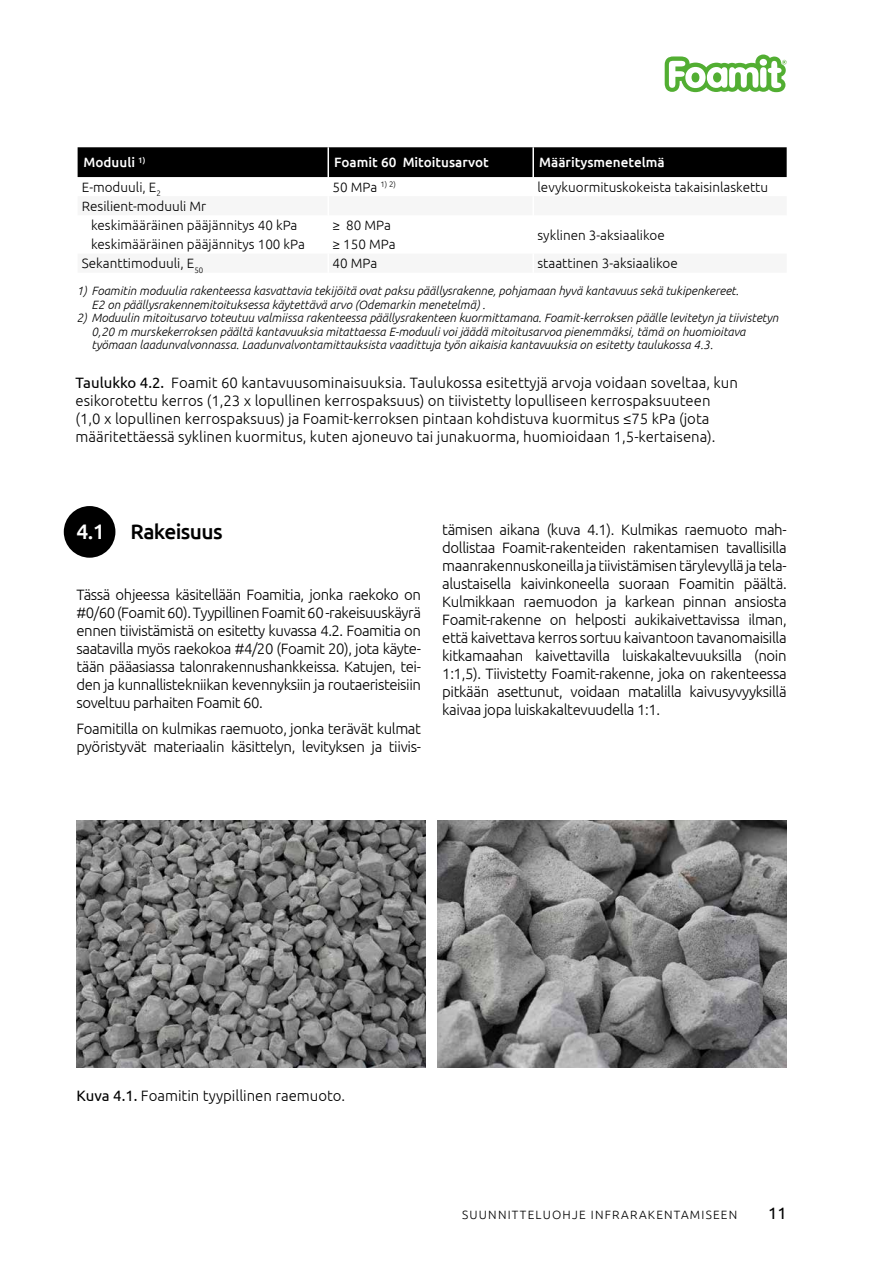
<style>
.page{position:relative;width:893px;height:1263px;background:#fff}
.page>*{position:absolute;margin:0;border:0;box-sizing:border-box;transform-origin:0 0}
.t1{font:500 21px "Ubuntu";letter-spacing:-.03em;color:#000}
.t2{font:16.5px "Ubuntu";color:#000}
.t3{font:300 15px/18px "Ubuntu";color:#000;text-align:justify}
.t4{font:300 15px/18px "Ubuntu";letter-spacing:-.025em;color:#000}
.t5{font:300 13.5px/19.2px "Ubuntu";color:#000}
.t6{font:500 13.5px "Ubuntu";color:#fff}
.t7{font:italic 300 12px/13.5px "Ubuntu";color:#000}
.t8{font:300 12px "Ubuntu";letter-spacing:.1em;color:#000}
.s1{font-weight:400}
.s2{color:#fff}
</style>
<div class="page">
<svg style="left:665px;top:55px;width:122px;height:37px"></svg>
<div style="left:64px;top:506px;width:51px;height:52px;background:#000;border-radius:50%"></div>
<svg style="left:78px;top:147px;width:709px;height:31px;background:#0b0b0b"></svg>
<img style="left:77px;top:821px;width:348px;height:246px">
<img style="left:438px;top:821px;width:349px;height:246px">
<p class="t6" style="left:84px;top:154px;width:63px">Moduuli <sup>1)</sup></p>
<p class="t6" style="left:334px;top:154px;width:156px">Foamit 60 Mitoitusarvot</p>
<p class="t6" style="left:539px;top:154px;width:127px">Määritysmenetelmä</p>
<p class="t5" style="left:82px;top:177px;width:81px">E-moduuli, E<sub>2</sub></p>
<p class="t5" style="left:333px;top:177px;width:65px">50 MPa <sup>1)</sup> <sup>2)</sup></p>
<p class="t5" style="left:537px;top:177px;width:232px">levykuormituskokeista takaisinlaskettu</p>
<p class="t5" style="left:91px;top:196px;width:208px;text-indent:-9px">Resilient-moduuli Mr keskimääräinen pääjännitys 40 kPa</p>
<p class="t5" style="left:333px;top:215px;width:60px">≥ 80 MPa</p>
<p class="t5" style="left:537px;top:225px;width:129px">syklinen 3-aksiaalikoe</p>
<p class="t5" style="left:91px;top:234px;width:215px">keskimääräinen pääjännitys 100 kPa</p>
<p class="t5" style="left:333px;top:234px;width:65px">≥ 150 MPa</p>
<p class="t5" style="left:82px;top:254px;width:123px">Sekanttimoduuli, E<sub>50</sub></p>
<p class="t5" style="left:332px;top:254px;width:46px">40 MPa</p>
<p class="t5" style="left:537px;top:254px;width:142px">staattinen 3-aksiaalikoe</p>
<p class="t7" style="left:92px;top:284px;width:649px;text-indent:-15px">1) Foamitin moduulia rakenteessa kasvattavia tekijöitä ovat paksu päällysrakenne, pohjamaan hyvä kantavuus sekä tukipenkereet.<br>E2 on päällysrakennemitoituksessa käytettävä arvo (Odemarkin menetelmä) .</p>
<p class="t7" style="left:92px;top:311px;width:688px;text-indent:-15px">2) Moduulin mitoitusarvo toteutuu valmiissa rakenteessa päällysrakenteen kuormittamana. Foamit-kerroksen päälle levitetyn ja tiivistetyn<br>0,20 m murskekerroksen päältä kantavuuksia mitattaessa E-moduuli voi jäädä mitoitusarvoa pienemmäksi, tämä on huomioitava työmaan laadunvalvonnassa. Laadunvalvontamittauksista vaadittuja työn aikaisia kantavuuksia on esitetty taulukossa 4.3.</p>
<p class="t3" style="left:75px;top:373px;width:664px;text-align:left"><span class="s1">Taulukko 4.2.</span> Foamit 60 kantavuusominaisuuksia. Taulukossa esitettyjä arvoja voidaan soveltaa, kun esikorotettu kerros (1,23 x lopullinen kerrospaksuus) on tiivistetty lopulliseen kerrospaksuuteen (1,0 x lopullinen kerrospaksuus) ja Foamit-kerroksen pintaan kohdistuva kuormitus ≤75 kPa (jota määritettäessä syklinen kuormitus, kuten ajoneuvo tai junakuorma, huomioidaan 1,5-kertaisena).</p>
<h1 class="t1" style="left:77px;top:519px;width:148px"><span class="s2">4.1</span> Rakeisuus</h1>
<p class="t3" style="left:77px;top:585px;width:346px">Tässä ohjeessa käsitellään Foamitia, jonka raekoko on #0/60 (Foamit 60). Tyypillinen Foamit 60 -rakeisuuskäyrä ennen tiivistämistä on esitetty kuvassa 4.2. Foamitia on saatavilla myös raekokoa #4/20 (Foamit 20), jota käyte&shy;tään pääasiassa talonrakennushankkeissa. Katujen, tei&shy;den ja kunnallistekniikan kevennyksiin ja routaeristeisiin soveltuu parhaiten Foamit 60.</p>
<p class="t4" style="left:77px;top:719px;width:346px">Foamitilla on kulmikas raemuoto, jonka terävät kulmat pyöristyvät materiaalin käsittelyn, levityksen ja tiivis-</p>
<p class="t3" style="left:442px;top:520px;width:346px">tämisen aikana (kuva 4.1). Kulmikas raemuoto mah&shy;dollistaa Foamit-rakenteiden rakentamisen tavallisilla maanrakennuskoneilla ja tiivistämisen tärylevyllä ja tela&shy;alustaisella kaivinkoneella suoraan Foamitin päältä.<br>Kulmikkaan raemuodon ja karkean pinnan ansiosta Foamit-rakenne on helposti aukikaivettavissa ilman, että kaivettava kerros sortuu kaivantoon tavanomaisilla kitkamaahan kaivettavilla luiskakaltevuuksilla (noin 1:1,5). Tiivistetty Foamit-rakenne, joka on rakenteessa pitkään asettunut, voidaan matalilla kaivusyvyyksillä kaivaa jopa luiskakaltevuudella 1:1.</p>
<p class="t3" style="left:77px;top:1087px;width:270px"><span class="s1">Kuva 4.1.</span> Foamitin tyypillinen raemuoto.</p>
<p class="t8" style="left:462px;top:1208px;width:277px">SUUNNITTELUOHJE INFRARAKENTAMISEEN</p>
<p class="t2" style="left:768px;top:1203px;width:20px">11</p>
</div>
